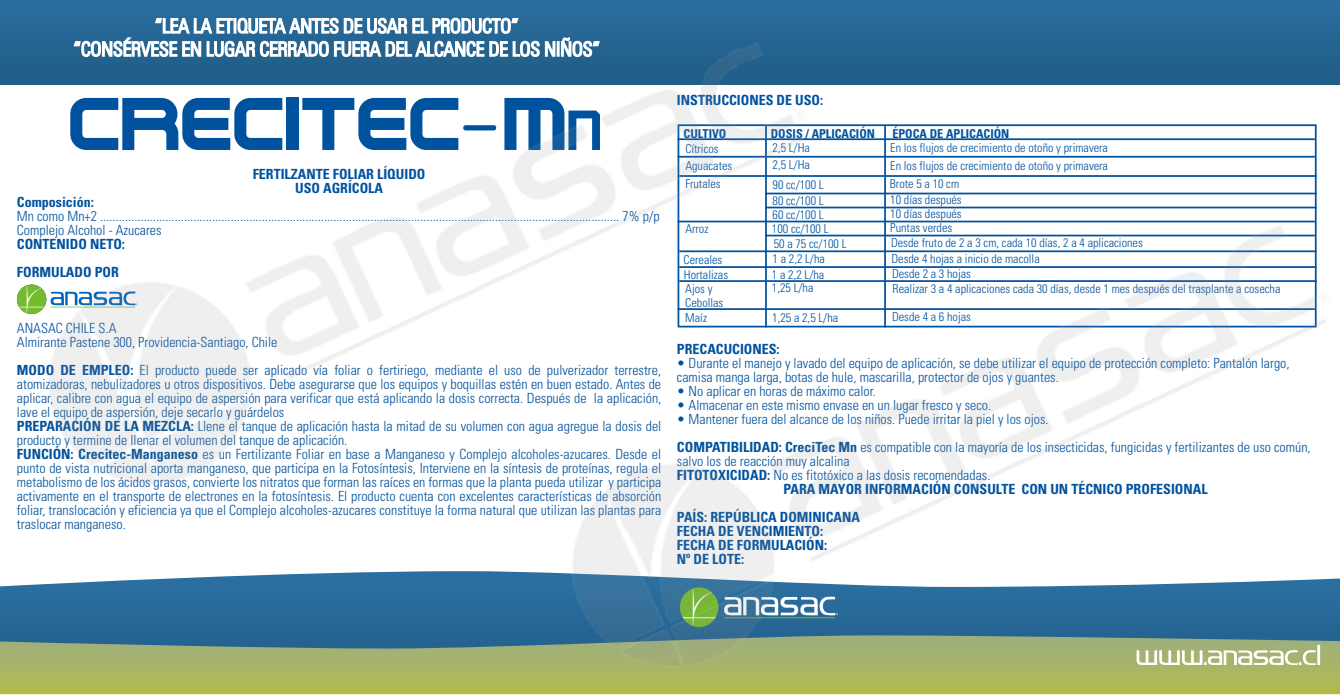
<style>
.page{position:relative;width:1340px;height:695px;background:#fff}
.page>*{position:absolute;margin:0;border:0;box-sizing:border-box;transform-origin:0 0}
.t1{font:84px "Steel";color:#00529f}
.t2{font:300 condensed 14px/14px "Univers";color:#00529e}
.t3{font:300 condensed 14px/14px "Univers";color:#00529f}
.t4{font:700 condensed 14px/14px "Univers";color:#00529f}
.t5{font:700 condensed 14px/14px "Univers";color:#00529e;text-align:center}
.t6{font:300 condensed 12.25px/14.7px "Univers";color:#00529f}
.t7{font:700 condensed 12.25px "Univers";color:#00529f}
.s1{font-family:"Banana Square";font-size:126px}
.s2{font-weight:700}
</style>
<div class="page">
<div style="left:0;top:595px;width:448px;height:40px;background:#276897"></div>
<div style="left:0;top:0;width:1339px;height:84px;background:#256492"></div>
<svg style="left:0;top:635px;width:448px;height:59px;background:#90a66a"></svg>
<img style="left:448px;top:124px;width:891px;height:570px">
<img style="left:0;top:0;width:926px;height:595px">
<h1 class="t1" style="left:70px;top:73px;width:539px">CRECITEC M<span class="s1">n</span></h1>
<p class="t4" style="left:677px;top:93px;width:148px">INSTRUCCIONES DE USO:</p>
<p class="t7" style="left:683px;top:126px;width:44px">CULTIVO</p>
<p class="t7" style="left:892px;top:126px;width:119px">ÉPOCA DE APLICACIÓN</p>
<p class="t6" style="left:889px;top:139px;width:220px;line-height:17.8px;text-align:justify">En los flujos de crecimiento de otoño y primavera En los flujos de crecimiento de otoño y primavera Brote 5 a 10 cm</p>
<p class="t6" style="left:890px;top:192px;width:254px">10 días después<br>10 días después<br>Puntas verdes<br>Desde fruto de 2 a 3 cm, cada 10 días, 2 a 4 aplicaciones<br>Desde 4 hojas a inicio de macolla</p>
<p class="t7" style="left:770px;top:126px;width:106px">DOSIS / APLICACIÓN</p>
<p class="t6" style="left:772px;top:140px;width:39px;line-height:16.8px">2,5 L/Ha<br>2,5 L/Ha</p>
<p class="t6" style="left:772px;top:177px;width:53px;line-height:15.9px">90 cc/100 L<br>80 cc/100 L</p>
<p class="t6" style="left:772px;top:207px;width:76px">60 cc/100 L<br>100 cc/100 L<br>50 a 75 cc/100 L<br>1 a 2,2 L/ha</p>
<p class="t6" style="left:685px;top:140px;width:48px;line-height:17.3px">Cítricos<br>Aguacates<br>Frutales</p>
<p class="t6" style="left:685px;top:221px;width:25px">Arroz</p>
<p class="t6" style="left:684px;top:267px;width:46px">Hortalizas</p>
<p class="t5" style="left:253px;top:167px;width:174px">FERTILZANTE FOLIAR LÍQUIDO<br>USO AGRÍCOLA</p>
<p class="t5" style="left:17px;top:195px;width:78px">Composición:</p>
<p class="t2" style="left:17px;top:209px;width:644px">Mn como Mn+2 ....................................................................................................................................................................... 7% p/p<br>Complejo Alcohol - Azucares</p>
<p class="t5" style="left:17px;top:230px;width:110px;line-height:28px;text-align:left">CONTENIDO NETO:<br>FORMULADO POR</p>
<p class="t6" style="left:683px;top:252px;width:40px">Cereales</p>
<p class="t6" style="left:772px;top:267px;width:54px;line-height:13.7px">1 a 2,2 L/ha<br>1,25 L/ha</p>
<p class="t6" style="left:892px;top:266px;width:390px;line-height:15.4px">Desde 2 a 3 hojas<br>Realizar 3 a 4 aplicaciones cada 30 días, desde 1 mes después del trasplante a cosecha</p>
<p class="t6" style="left:772px;top:310px;width:67px">1,25 a 2,5 L/ha</p>
<p class="t6" style="left:892px;top:309px;width:80px">Desde 4 a 6 hojas</p>
<p class="t6" style="left:685px;top:281px;width:40px;line-height:14px">Ajos y<br>Cebollas</p>
<p class="t6" style="left:685px;top:310px;width:23px">Maíz</p>
<p class="t2" style="left:17px;top:321px;width:262px">ANASAC CHILE S.A<br>Almirante Pastene 300, Providencia-Santiago, Chile</p>
<p class="t2" style="left:17px;top:363px;width:646px"><span class="s2">MODO DE EMPLEO:</span> El producto puede ser aplicado vía foliar o fertiriego, mediante el uso de pulverizador terrestre, atomizadoras, nebulizadores u otros dispositivos. Debe asegurarse que los equipos y boquillas estén en buen estado. Antes de aplicar, calibre con agua el equipo de aspersión para verificar que está aplicando la dosis correcta. Después de la aplicación, lave el equipo de aspersión, deje secarlo y guárdelos<br><span class="s2">PREPARACIÓN DE LA MEZCLA:</span> Llene el tanque de aplicación hasta la mitad de su volumen con agua agregue la dosis del producto y termine de llenar el volumen del tanque de aplicación.<br><span class="s2">FUNCIÓN: Crecitec-Manganeso</span> es un Fertilizante Foliar en base a Manganeso y Complejo alcoholes-azucares. Desde el punto de vista nutricional aporta manganeso, que participa en la Fotosíntesis, Interviene en la síntesis de proteínas, regula el metabolismo de los ácidos grasos, convierte los nitratos que forman las raíces en formas que la planta pueda utilizar y participa activamente en el transporte de electrones en la fotosíntesis. El producto cuenta con excelentes características de absorción foliar, translocación y eficiencia ya que el Complejo alcoholes-azucares constituye la forma natural que utilizan las plantas para traslocar manganeso.</p>
<p class="t4" style="left:677px;top:342px;width:104px">PRECACUCIONES:</p>
<p class="t3" style="left:677px;top:356px;width:614px">• Durante el manejo y lavado del equipo de aplicación, se debe utilizar el equipo de protección completo: Pantalón largo, camisa manga larga, botas de hule, mascarilla, protector de ojos y guantes.</p>
<p class="t3" style="left:677px;top:384px;width:200px">• No aplicar en horas de máximo calor.</p>
<p class="t3" style="left:677px;top:398px;width:316px">• Almacenar en este mismo envase en un lugar fresco y seco.</p>
<p class="t3" style="left:677px;top:405px;width:635px;line-height:28px">• Mantener fuera del alcance de los niños. Puede irritar la piel y los ojos.<br><span class="s2">COMPATIBILIDAD: CreciTec Mn</span> es compatible con la mayoría de los insecticidas, fungicidas y fertilizantes de uso común,</p>
<p class="t3" style="left:677px;top:454px;width:174px">salvo los de reacción muy alcalina</p>
<p class="t3" style="left:677px;top:468px;width:315px"><span class="s2">FITOTOXICIDAD:</span> No es fitotóxico a las dosis recomendadas.</p>
<p class="t4" style="left:783px;top:482px;width:425px">PARA MAYOR INFORMACIÓN CONSULTE CON UN TÉCNICO PROFESIONAL</p>
<p class="t4" style="left:677px;top:510px;width:184px">PAÍS: REPÚBLICA DOMINICANA<br>FECHA DE VENCIMIENTO:<br>FECHA DE FORMULACIÓN:<br>Nº DE LOTE:</p>
</div>
